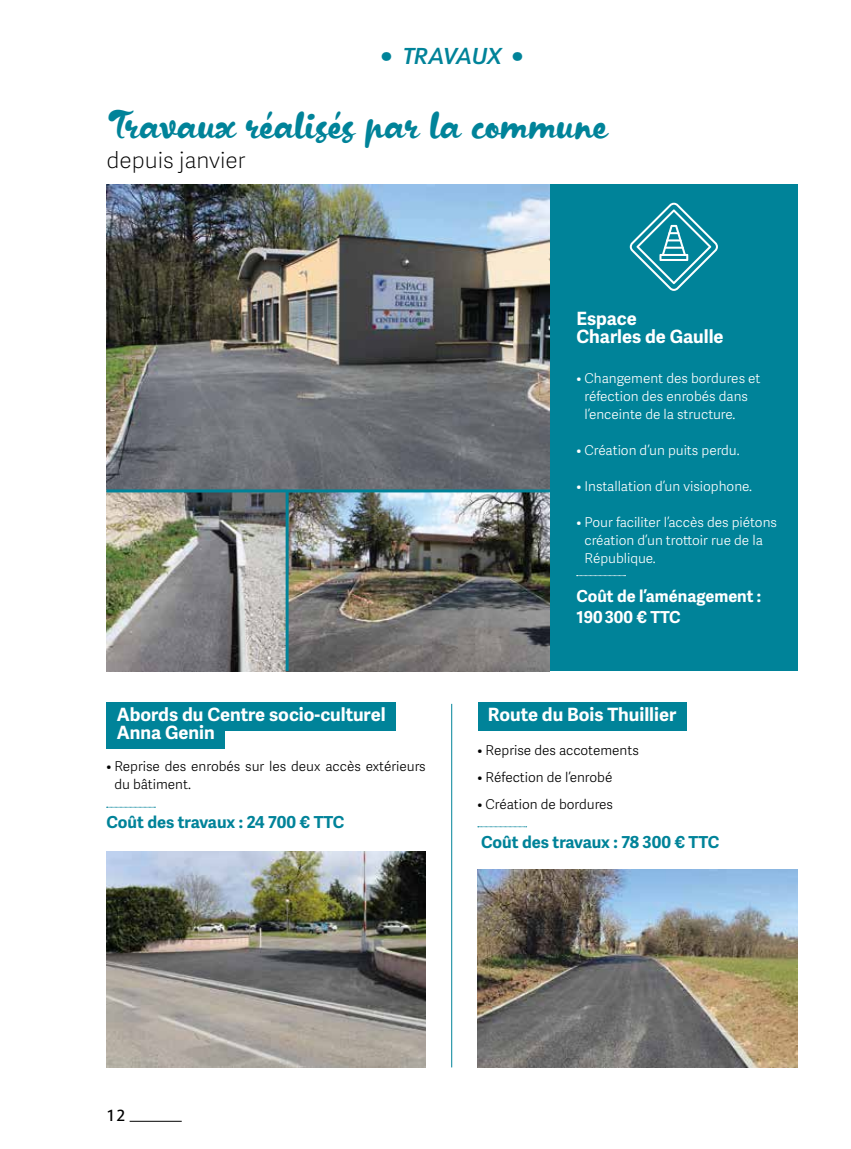
<style>
.page{position:relative;width:851px;height:1149px;background:#fff}
.page>*{position:absolute;margin:0;border:0;box-sizing:border-box;transform-origin:0 0}
.t1{font:36px "Kapelka New";color:#008399}
.t2{font:100 22.5px "Adelle Sans";color:#000}
.t3{font:italic 600 22.5px "URW Form";letter-spacing:-.02em;color:#008399}
.t4{font:700 18.3px/18.3px "Adelle Sans";color:#fff}
.t5{font:700 16.5px "Adelle Sans";color:#008399}
.t6{font:700 16.5px/21px "Adelle Sans";color:#fff}
.t7{font:500 15.75px "URW Form";color:#000}
.t8{font:300 13.5px/18px "Adelle Sans";color:#fff}
.t9{font:300 13.5px/18px "Adelle Sans";color:#000}
.s1{font-weight:800;font-style:normal}
</style>
<div class="page">
<hr style="left:130px;top:1120px;width:52px;height:1px;background:#000">
<div style="left:550px;top:185px;width:247px;height:486px;background:#008399"></div>
<img style="left:477px;top:869px;width:320px;height:198px">
<svg style="left:106px;top:806px;width:49px;height:1px"></svg>
<svg style="left:477px;top:826px;width:49px;height:1px"></svg>
<svg style="left:576px;top:575px;width:49px;height:1px"></svg>
<img style="left:106px;top:851px;width:319px;height:216px">
<img style="left:106px;top:185px;width:444px;height:304px">
<div style="left:106px;top:701px;width:290px;height:29px;background:#008399"></div>
<div style="left:106px;top:720px;width:119px;height:28px;background:#008399"></div>
<div style="left:477px;top:701px;width:209px;height:29px;background:#008399"></div>
<img style="left:106px;top:492px;width:444px;height:179px">
<hr style="left:285px;top:491px;width:3px;height:180px;background:#008399">
<hr style="left:106px;top:489px;width:456px;height:3px;background:#008399">
<hr style="left:451px;top:703px;width:1px;height:364px;background:#008399">
<svg style="left:629px;top:202px;width:88px;height:89px"></svg>
<hr style="left:664px;top:246px;width:19px;height:3px;background:#fff">
<h2 class="t3" style="left:380px;top:40px;width:145px"><span class="s1">•</span> TRAVAUX <span class="s1">•</span></h2>
<h1 class="t1" style="left:106px;top:101px;width:501px">Travaux réalisés par la commune</h1>
<h2 class="t2" style="left:106px;top:147px;width:140px">depuis janvier</h2>
<h3 class="t4" style="left:576px;top:309px;width:149px">Espace<br>Charles de Gaulle</h3>
<p class="t8" style="left:584px;top:369px;width:177px;text-indent:-8px">• Changement des bordures et réfection des enrobés dans l’enceinte de la structure.</p>
<p class="t8" style="left:576px;top:441px;width:165px">• Création d’un puits perdu.</p>
<p class="t8" style="left:576px;top:477px;width:177px">• Installation d’un visiophone.</p>
<p class="t8" style="left:584px;top:513px;width:194px;text-indent:-8px">• Pour faciliter l’accès des piétons création d’un trottoir rue de la<br>République.</p>
<p class="t6" style="left:576px;top:586px;width:186px">Coût de l’aménagement :<br>190 300 € TTC</p>
<h3 class="t4" style="left:117px;top:705px;width:270px">Abords du Centre socio-culturel<br>Anna Genin</h3>
<h3 class="t4" style="left:488px;top:705px;width:190px">Route du Bois Thuillier</h3>
<p class="t9" style="left:114px;top:757px;width:313px;text-indent:-8px">• Reprise des enrobés sur les deux accès extérieurs du bâtiment.</p>
<p class="t5" style="left:106px;top:812px;width:239px">Coût des travaux : 24 700 € TTC</p>
<p class="t9" style="left:477px;top:741px;width:163px">• Reprise des accotements</p>
<p class="t9" style="left:477px;top:768px;width:136px">• Réfection de l’enrobé</p>
<p class="t9" style="left:477px;top:795px;width:137px">• Création de bordures</p>
<p class="t5" style="left:481px;top:831px;width:239px">Coût des travaux : 78 300 € TTC</p>
<p class="t7" style="left:106px;top:1104px;width:21px">12</p>
</div>
